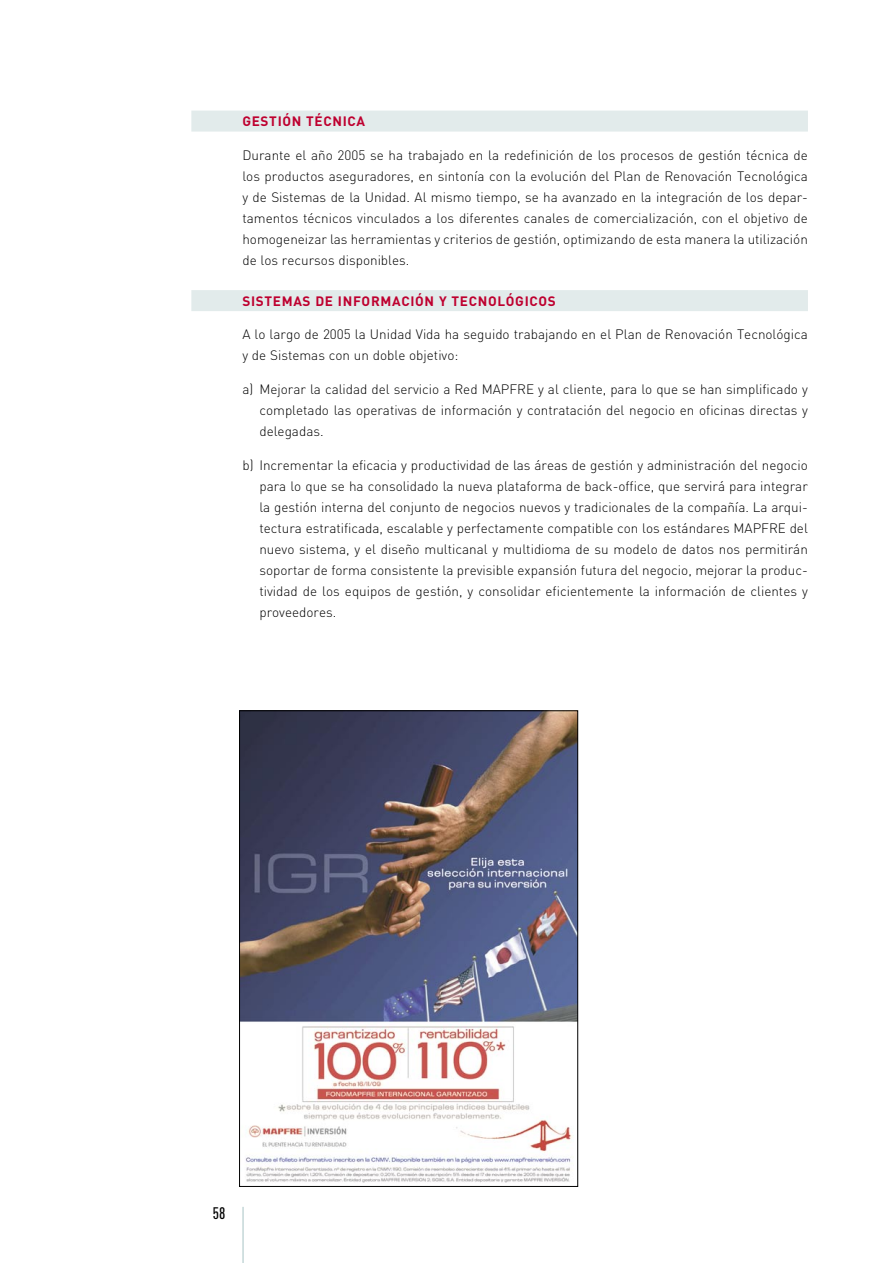
<style>
.page{position:relative;width:893px;height:1263px;background:#fff}
.page>*{position:absolute;margin:0;border:0;box-sizing:border-box;transform-origin:0 0}
.t1{font:500 16.5px "DIN Cond";color:#000}
.Texto_corrido{font:300 13.5px/21px "DIN";color:#000;text-align:justify}
.Subtitulo_1{font:700 13.5px "DIN";letter-spacing:.05em;color:#be002f}
</style>
<div class="page">
<hr style="left:242px;top:1207px;width:2px;height:56px;background:#c5d7d8">
<div style="left:191px;top:111px;width:617px;height:21px;background:#e2ebeb"></div>
<div style="left:191px;top:290px;width:617px;height:21px;background:#e2ebeb"></div>
<img style="left:241px;top:712px;width:335px;height:471px">
<div style="left:239px;top:710px;width:339px;height:477px;border:1px solid #000"></div>
<p class="Subtitulo_1" style="left:242px;top:112px;width:124px">GESTIÓN TÉCNICA</p>
<p class="Texto_corrido" style="left:242px;top:144px;width:567px">Durante el año 2005 se ha trabajado en la redefinición de los procesos de gestión técnica de los productos aseguradores, en sintonía con la evolución del Plan de Renovación Tecnológica y de Sistemas de la Unidad. Al mismo tiempo, se ha avanzado en la integración de los depar&shy;tamentos técnicos vinculados a los diferentes canales de comercialización, con el objetivo de homogeneizar las herramientas y criterios de gestión, optimizando de esta manera la utilización de los recursos disponibles.</p>
<p class="Subtitulo_1" style="left:242px;top:292px;width:315px">SISTEMAS DE INFORMACIÓN Y TECNOLÓGICOS</p>
<p class="Texto_corrido" style="left:242px;top:324px;width:567px">A lo largo de 2005 la Unidad Vida ha seguido trabajando en el Plan de Renovación Tecnológica y de Sistemas con un doble objetivo:</p>
<p class="Texto_corrido" style="left:259px;top:379px;width:550px;text-indent:-17px">a) Mejorar la calidad del servicio a Red MAPFRE y al cliente, para lo que se han simplificado y completado las operativas de información y contratación del negocio en oficinas directas y delegadas.</p>
<p class="Texto_corrido" style="left:259px;top:454px;width:550px;text-indent:-17px">b) Incrementar la eficacia y productividad de las áreas de gestión y administración del negocio para lo que se ha consolidado la nueva plataforma de back-office, que servirá para integrar la gestión interna del conjunto de negocios nuevos y tradicionales de la compañía. La arqui&shy;tectura estratificada, escalable y perfectamente compatible con los estándares MAPFRE del nuevo sistema, y el diseño multicanal y multidioma de su modelo de datos nos permitirán soportar de forma consistente la previsible expansión futura del negocio, mejorar la produc&shy;tividad de los equipos de gestión, y consolidar eficientemente la información de clientes y proveedores.</p>
<p class="t1" style="left:213px;top:1204px;width:14px">58</p>
</div>
